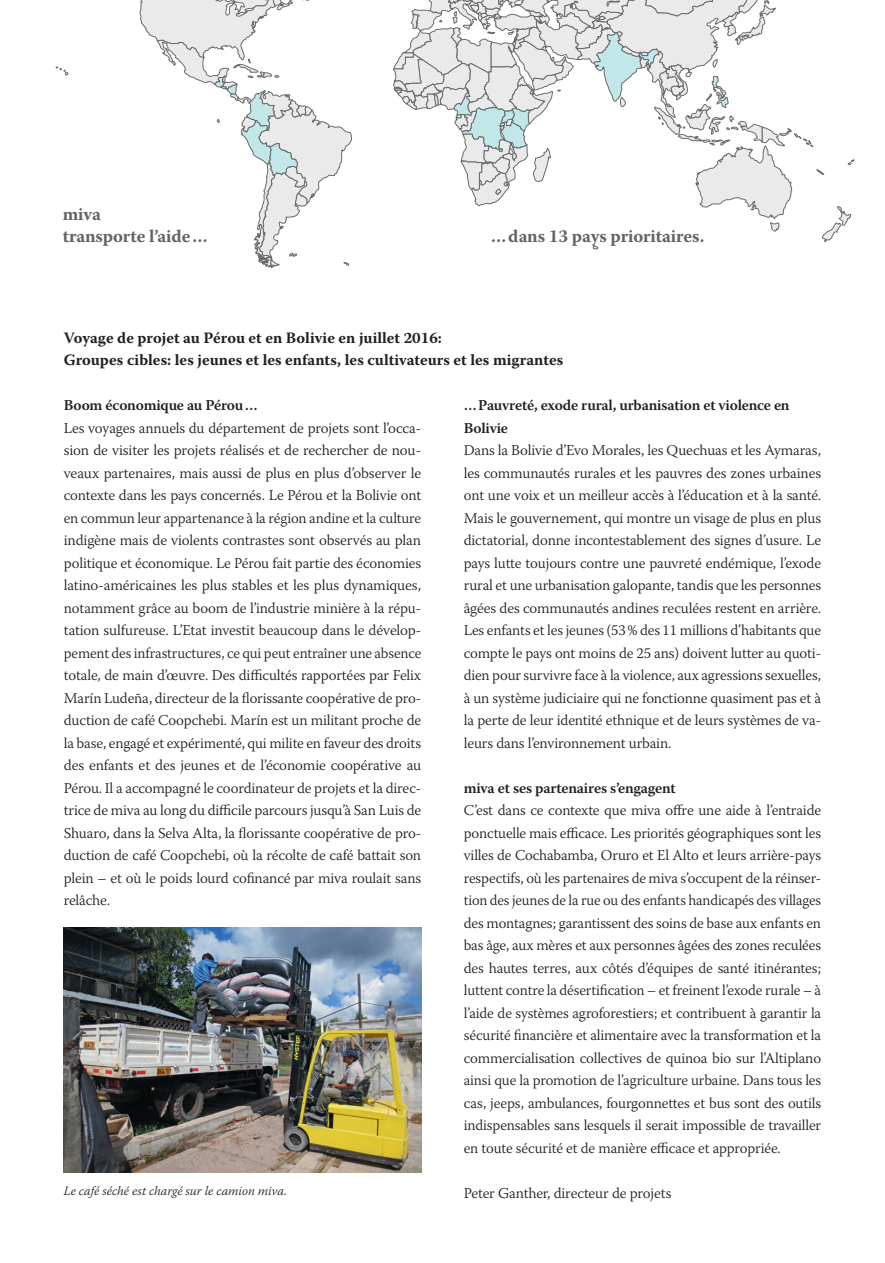
<style>
.page{position:relative;width:885px;height:1263px;background:#fff}
.page>*{position:absolute;margin:0;border:0;box-sizing:border-box;transform-origin:0 0}
.t1{font:700 18px/22.5px "Warnock Pro";letter-spacing:-.01em;color:#636366}
.t2{font:700 15.75px/22.5px "Warnock Pro";color:#231f20}
.t3{font:300 15px/22.5px "Warnock Pro";letter-spacing:-.01em;color:#231f20;text-align:justify}
.t4{font:600 15px/22.5px "Warnock Pro";letter-spacing:-.015em;color:#231f20}
.t5{font:italic 300 12.75px "Warnock Pro";color:#231f20}
</style>
<div class="page">
<svg style="left:55px;top:0;width:297px;height:268px"></svg>
<svg style="left:393px;top:0;width:462px;height:250px"></svg>
<img style="left:64px;top:928px;width:357px;height:245px">
<p class="t1" style="left:63px;top:202px;width:147px">miva<br>transporte l’aide…</p>
<p class="t1" style="left:490px;top:225px;width:215px">…dans 13 pays prioritaires.</p>
<p class="t2" style="left:64px;top:326px;width:501px">Voyage de projet au Pérou et en Bolivie en juillet 2016:<br>Groupes cibles: les jeunes et les enfants, les cultivateurs et les migrantes</p>
<p class="t4" style="left:463px;top:394px;width:327px">…Pauvreté, exode rural, urbanisation et violence en<br>Bolivie</p>
<p class="t3" style="left:463px;top:439px;width:359px">Dans la Bolivie d’Evo Morales, les Quechuas et les Aymaras, les communautés rurales et les pauvres des zones urbaines ont une voix et un meilleur accès à l’éducation et à la santé.<br>Mais le gouvernement, qui montre un visage de plus en plus dictatorial, donne incontestablement des signes d’usure. Le pays lutte toujours contre une pauvreté endémique, l’exode rural et une urbanisation galopante, tandis que les personnes âgées des communautés andines reculées restent en arrière.<br>Les enfants et les jeunes (53% des 11 millions d’habitants que compte le pays ont moins de 25 ans) doivent lutter au quoti&shy;dien pour survivre face à la violence, aux agressions sexuelles, à un système judiciaire qui ne fonctionne quasiment pas et à la perte de leur identité ethnique et de leurs systèmes de va&shy;leurs dans l’environnement urbain.</p>
<p class="t4" style="left:463px;top:776px;width:213px">miva et ses partenaires s’engagent</p>
<p class="t3" style="left:463px;top:799px;width:359px">C’est dans ce contexte que miva offre une aide à l’entraide ponctuelle mais efficace. Les priorités géographiques sont les villes de Cochabamba, Oruro et El Alto et leurs arrière-pays respectifs, où les partenaires de miva s’occupent de la réinser&shy;tion des jeunes de la rue ou des enfants handicapés des villages des montagnes; garantissent des soins de base aux enfants en bas âge, aux mères et aux personnes âgées des zones reculées des hautes terres, aux côtés d’équipes de santé itinérantes; luttent contre la désertification – et freinent l’exode rurale – à l’aide de systèmes agroforestiers; et contribuent à garantir la sécurité financière et alimentaire avec la transformation et la commercialisation collectives de quinoa bio sur l’Altiplano ainsi que la promotion de l’agriculture urbaine. Dans tous les cas, jeeps, ambulances, fourgonnettes et bus sont des outils indispensables sans lesquels il serait impossible de travailler en toute sécurité et de manière efficace et appropriée.</p>
<p class="t5" style="left:64px;top:1183px;width:225px">Le café séché est chargé sur le camion miva.</p>
<p class="t3" style="left:463px;top:1181px;width:209px">Peter Ganther, directeur de projets</p>
<p class="t4" style="left:64px;top:394px;width:195px">Boom économique au Pérou…</p>
<p class="t3" style="left:64px;top:416px;width:359px">Les voyages annuels du département de projets sont l’occa&shy;sion de visiter les projets réalisés et de rechercher de nou&shy;veaux partenaires, mais aussi de plus en plus d’observer le contexte dans les pays concernés. Le Pérou et la Bolivie ont en commun leur appartenance à la région andine et la culture indigène mais de violents contrastes sont observés au plan politique et économique. Le Pérou fait partie des économies latino-américaines les plus stables et les plus dynamiques, notamment grâce au boom de l’industrie minière à la répu&shy;tation sulfureuse. L’Etat investit beaucoup dans le dévelop&shy;pement des infrastructures, ce qui peut entraîner une absence totale, de main d’œuvre. Des difficultés rapportées par Felix Marín Ludeña, directeur de la florissante coopérative de pro&shy;duction de café Coopchebi. Marín est un militant proche de la base, engagé et expérimenté, qui milite en faveur des droits des enfants et des jeunes et de l’économie coopérative au Pérou. Il a accompagné le coordinateur de projets et la direc&shy;trice de miva au long du difficile parcours jusqu’à San Luis de Shuaro, dans la Selva Alta, la florissante coopérative de pro&shy;duction de café Coopchebi, où la récolte de café battait son plein – et où le poids lourd cofinancé par miva roulait sans relâche.</p>
</div>
